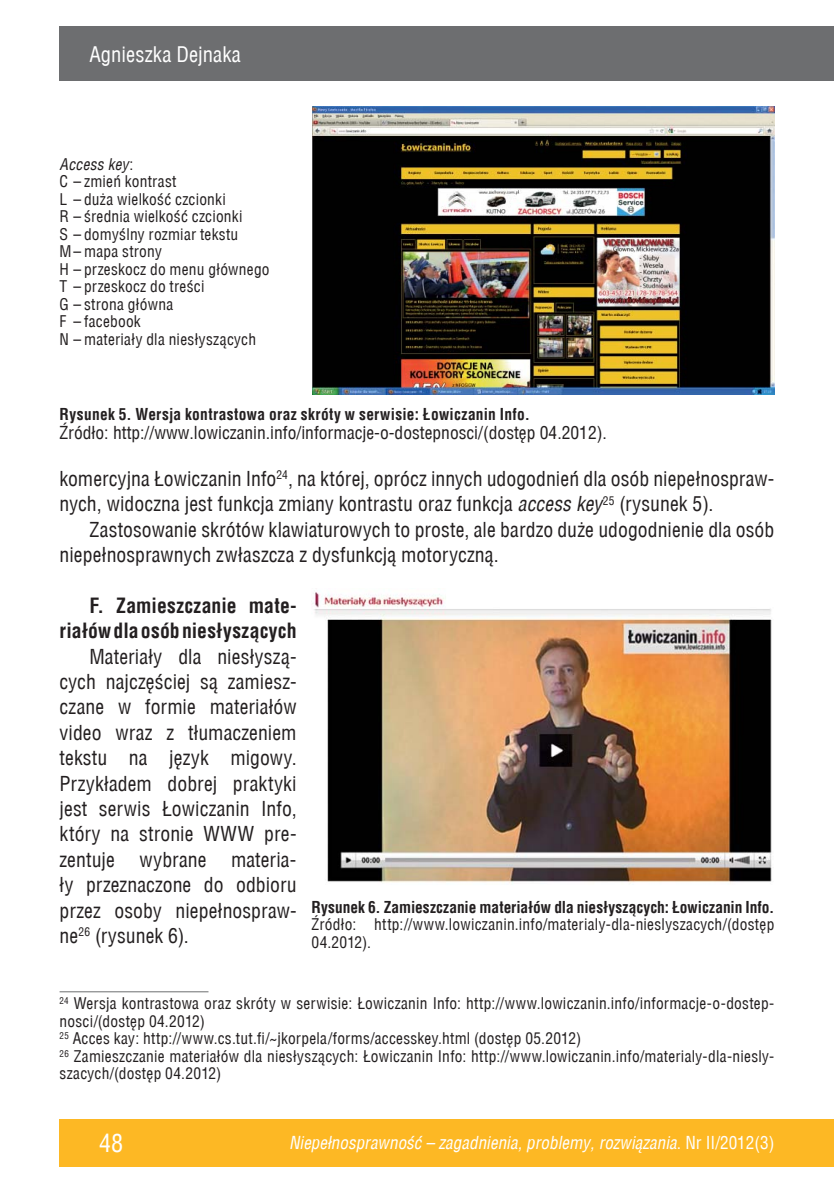
<style>
.page{position:relative;width:834px;height:1191px;background:#fff}
.page>*{position:absolute;margin:0;border:0;box-sizing:border-box;transform-origin:0 0}
.t1{font:24.5px "Switzerland Condensed";color:#fff}
.t2{font:21px "Switzerland Condensed";letter-spacing:.005em;color:#fff}
.t3{font:20.12px/25.4px "Switzerland Condensed";letter-spacing:.005em;color:#231f20}
.t4{font:700 20.12px/25.4px "Switzerland Condensed";letter-spacing:.01em;color:#231f20;text-align:right}
.t5{font:17.5px "Switzerland Condensed";color:#231f20}
.t6{font:italic 17.5px "Switzerland Condensed";color:#fff}
.t7{font:15.75px/17.5px "Switzerland Condensed";letter-spacing:.02em;color:#231f20}
.t8{font:700 15.75px "Switzerland Condensed";letter-spacing:.015em;color:#231f20}
.s1{font-style:italic}
.s2{font-style:normal}
</style>
<div class="page">
<div style="left:60px;top:1119px;width:773px;height:47px;background:#fdb824"></div>
<div style="left:60px;top:26px;width:773px;height:55px;background:#6d6e70"></div>
<hr style="left:60px;top:991px;width:148px;height:1px;background:#6d6e70">
<img style="left:313px;top:107px;width:461px;height:288px">
<img style="left:314px;top:592px;width:458px;height:291px">
<h2 class="t2" style="left:89px;top:42px;width:153px">Agnieszka Dejnaka</h2>
<p class="t7" style="left:60px;top:155px;width:211px"><span class="s1">Access key</span>:<br>C – zmień kontrast<br>L – duża wielkość czcionki<br>R – średnia wielkość czcionki<br>S – domyślny rozmiar tekstu<br>M – mapa strony<br>H – przeskocz do menu głównego<br>T – przeskocz do treści<br>G – strona główna<br>F – facebook<br>N – materiały dla niesłyszących</p>
<p class="t8" style="left:60px;top:404px;width:472px">Rysunek 5. Wersja kontrastowa oraz skróty w serwisie: Łowiczanin Info.</p>
<p class="t5" style="left:60px;top:422px;width:548px">Źródło: http://www.lowiczanin.info/informacje-o-dostepnosci/(dostęp 04.2012).</p>
<p class="t3" style="left:60px;top:466px;width:716px">komercyjna Łowiczanin Info<sup>24</sup>, na której, oprócz innych udogodnień dla osób niepełnospraw&shy;nych, widoczna jest funkcja zmiany kontrastu oraz funkcja <span class="s1">access key</span><sup>25</sup> (rysunek 5).</p>
<p class="t3" style="left:60px;top:517px;width:716px;text-indent:30px">Zastosowanie skrótów klawiaturowych to proste, ale bardzo duże udogodnienie dla osób niepełnosprawnych zwłaszcza z dysfunkcją motoryczną.</p>
<p class="t4" style="left:60px;top:593px;width:238px">F. Zamieszczanie mate&shy;riałów dla osób niesłyszących</p>
<p class="t3" style="left:60px;top:643px;width:238px;text-align:justify;text-indent:30px">Materiały dla niesłyszą&shy;cych najczęściej są zamiesz&shy;czane w formie materiałów video wraz z tłumaczeniem tekstu na język migowy.<br>Przykładem dobrej praktyki jest serwis Łowiczanin Info, który na stronie WWW pre&shy;zentuje wybrane materia&shy;ły przeznaczone do odbioru przez osoby niepełnospraw&shy;ne<sup>26</sup> (rysunek 6).</p>
<p class="t8" style="left:311px;top:897px;width:464px">Rysunek 6. Zamieszczanie materiałów dla niesłyszących: Łowiczanin Info.</p>
<p class="t7" style="left:311px;top:915px;width:464px">Źródło: http://www.lowiczanin.info/materialy-dla-nieslyszacych/(dostęp<br>04.2012).</p>
<p class="t7" style="left:60px;top:994px;width:716px"><sup>24</sup> Wersja kontrastowa oraz skróty w serwisie: Łowiczanin Info: http://www.lowiczanin.info/informacje-o-dostep&shy;nosci/(dostęp 04.2012)<br><sup>25</sup> Acces kay: http://www.cs.tut.fi/~jkorpela/forms/accesskey.html (dostęp 05.2012)<br><sup>26</sup> Zamieszczanie materiałów dla niesłyszących: Łowiczanin Info: http://www.lowiczanin.info/materialy-dla-niesly&shy;szacych/(dostęp 04.2012)</p>
<h1 class="t1" style="left:99px;top:1129px;width:26px">48</h1>
<p class="t6" style="left:289px;top:1132px;width:487px">Niepełnosprawność – zagadnienia, problemy, rozwiązania<span class="s2">. Nr II/2012(3)</span></p>
</div>
